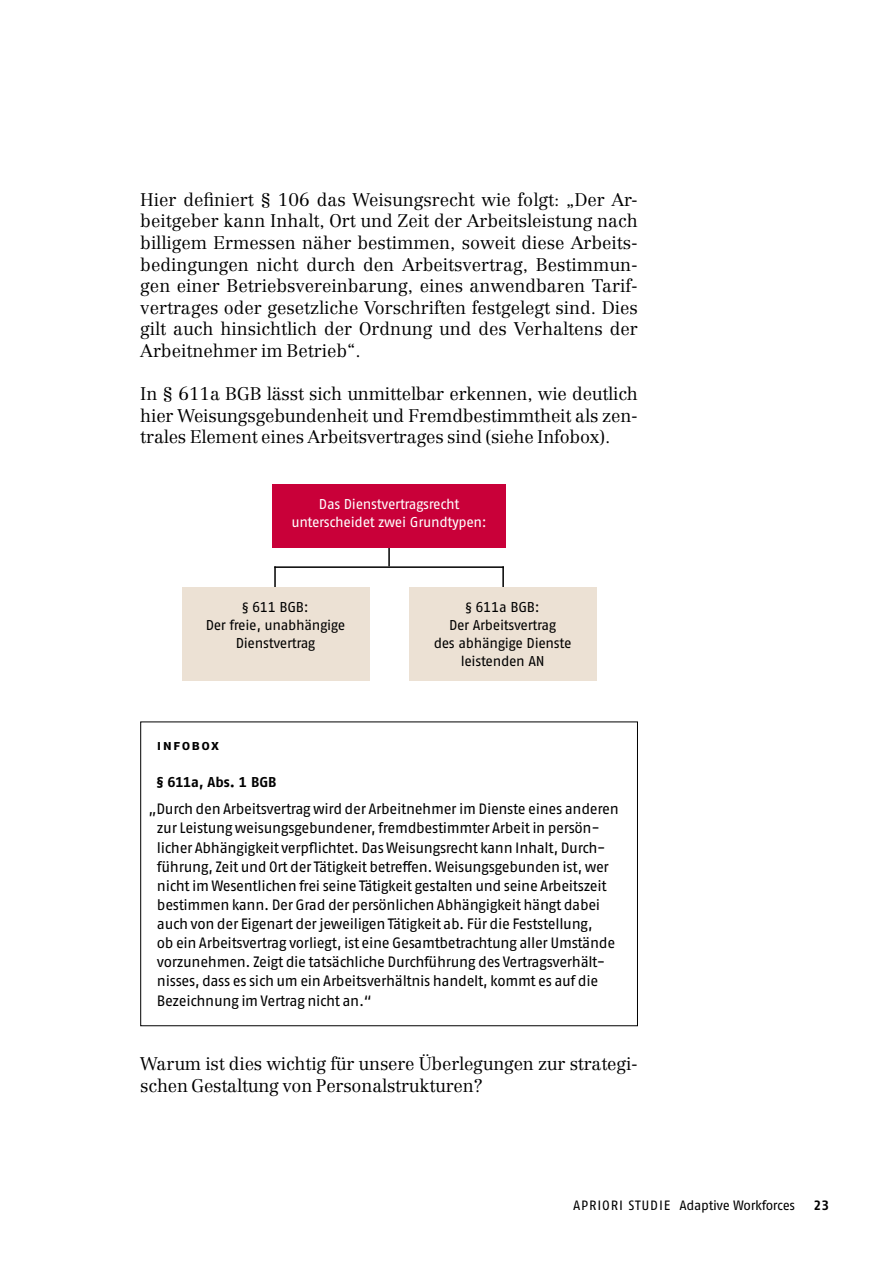
<style>
.page{position:relative;width:893px;height:1263px;background:#fff}
.page>*{position:absolute;margin:0;border:0;box-sizing:border-box;transform-origin:0 0}
.t1{font:300 18px/21.6px "Centennial CE";letter-spacing:-.01em;color:#000;text-align:justify}
.t2{font:15px/19.2px "Fago No Regular LF";letter-spacing:-.025em;color:#000}
.t3{font:14.25px/18px "Fago No Regular LF";letter-spacing:-.025em;color:#000;text-align:center}
.t4{font:14.25px/18px "Fago No Regular LF";letter-spacing:-.025em;color:#fff;text-align:center}
.t5{font:14.25px "Fago No Bold Tf";letter-spacing:-.015em;color:#000}
.t6{font:14.25px "Fago No Bold Tf Caps";letter-spacing:.095em;color:#000}
.t7{font:13.5px "Fago No Regular Tf";letter-spacing:-.02em;color:#000}
.t8{font:13.5px "Fago No Bold Tf";color:#000}
.s1{font-family:"Fago No Regular Tf"}
</style>
<div class="page">
<hr style="left:274px;top:566px;width:230px;height:2px;background:#000">
<hr style="left:274px;top:566px;width:2px;height:22px;background:#000">
<hr style="left:388px;top:545px;width:2px;height:21px;background:#000">
<hr style="left:502px;top:566px;width:2px;height:22px;background:#000">
<div style="left:272px;top:484px;width:234px;height:64px;background:#c90039"></div>
<div style="left:182px;top:587px;width:187px;height:94px;background:#ece1d4"></div>
<div style="left:409px;top:587px;width:187px;height:94px;background:#ece1d4"></div>
<div style="left:140px;top:721px;width:498px;height:305px;border:1px solid #000"></div>
<p class="t1" style="left:140px;top:188px;width:499px">Hier definiert § 106 das Weisungsrecht wie folgt: „Der Ar&shy;beitgeber kann Inhalt, Ort und Zeit der Arbeitsleistung nach billigem Ermessen näher bestimmen, soweit diese Arbeits&shy;bedingungen nicht durch den Arbeitsvertrag, Bestimmun&shy;gen einer Betriebsvereinbarung, eines anwendbaren Tarif&shy;vertrages oder gesetzliche Vorschriften festgelegt sind. Dies gilt auch hinsichtlich der Ordnung und des Verhaltens der Arbeitnehmer im Betrieb“.</p>
<p class="t1" style="left:140px;top:383px;width:499px">In § 611a BGB lässt sich unmittelbar erkennen, wie deutlich hier Weisungsgebundenheit und Fremdbestimmtheit als zen&shy;trales Element eines Arbeitsvertrages sind (siehe Infobox).</p>
<p class="t4" style="left:291px;top:495px;width:197px">Das Dienstvertragsrecht unterscheidet zwei Grundtypen:</p>
<p class="t3" style="left:206px;top:598px;width:141px">§ <span class="s1">611</span> BGB:<br>Der freie, unabhängige<br>Dienstvertrag</p>
<p class="t3" style="left:434px;top:598px;width:139px">§ <span class="s1">611a</span> BGB:<br>Der Arbeitsvertrag<br>des abhängige Dienste leistenden AN</p>
<p class="t6" style="left:157px;top:737px;width:63px">infobox</p>
<p class="t5" style="left:157px;top:773px;width:121px">§ 611a, Abs. 1 BGB</p>
<p class="t2" style="left:157px;top:799px;width:463px;text-indent:-8px">„Durch den Arbeitsvertrag wird der Arbeitnehmer im Dienste eines anderen zur Leistung weisungsgebundener, fremdbestimmter Arbeit in persön&shy;licher Abhängigkeit verpflichtet. Das Weisungsrecht kann Inhalt, Durch&shy;führung, Zeit und Ort der Tätigkeit betreffen. Weisungsgebunden ist, wer nicht im Wesentlichen frei seine Tätigkeit gestalten und seine Arbeitszeit bestimmen kann. Der Grad der persönlichen Abhängigkeit hängt dabei auch von der Eigenart der jeweiligen Tätigkeit ab. Für die Feststellung,<br>ob ein Arbeitsvertrag vorliegt, ist eine Gesamtbetrachtung aller Umstände vorzunehmen. Zeigt die tatsächliche Durchführung des Vertragsverhält&shy;nisses, dass es sich um ein Arbeitsverhältnis handelt, kommt es auf die Bezeichnung im Vertrag nicht an.“</p>
<p class="t1" style="left:140px;top:1052px;width:499px">Warum ist dies wichtig für unsere Überlegungen zur strategi&shy;schen Gestaltung von Personalstrukturen?</p>
<p class="t7" style="left:573px;top:1198px;width:223px">APRIORI STUDIE Adaptive Workforces</p>
<p class="t8" style="left:813px;top:1197px;width:17px">23</p>
</div>
